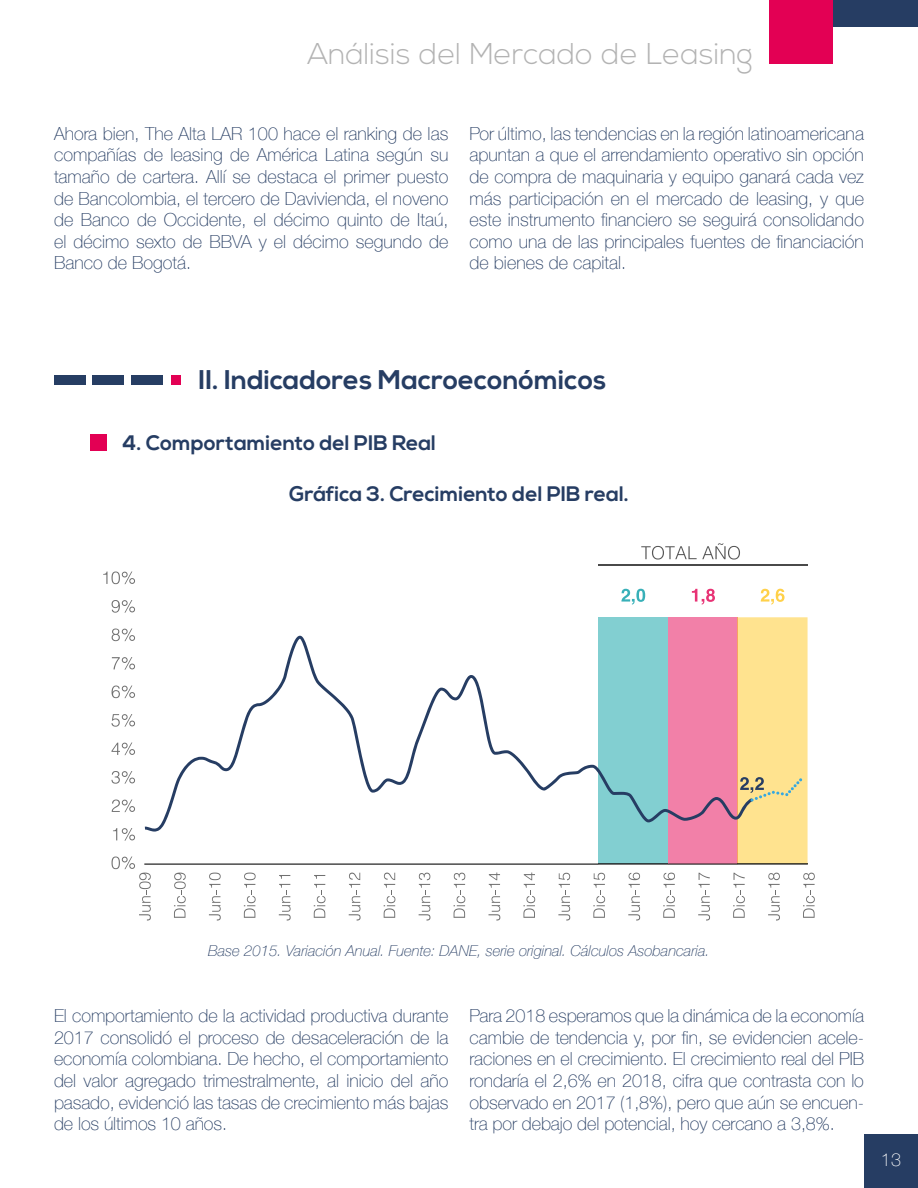
<style>
.page{position:relative;width:918px;height:1188px;background:#fff}
.page>*{position:absolute;margin:0;border:0;box-sizing:border-box;transform-origin:0 0}
.t1{font:300 30px "Nexa";color:#b3b3b3}
.t2{font:700 27px "Nexa";color:#263d63}
.t3{font:700 21px "Nexa";color:#263d63}
.t4{font:100 18px/21.6px "Helvetica Neue";letter-spacing:-.005em;color:#263d63;text-align:justify}
.t5{font:100 18px "Helvetica Neue";color:#fff}
.t6{font:italic 100 15px "Helvetica Neue";color:#263d63}
</style>
<div class="page">
<div style="left:864px;top:1134px;width:54px;height:54px;background:#263d63"></div>
<div style="left:769px;top:0;width:64px;height:64px;background:#e30054"></div>
<div style="left:833px;top:0;width:85px;height:27px;background:#263d63"></div>
<div style="left:54px;top:375px;width:31px;height:10px;background:#263d63"></div>
<div style="left:93px;top:375px;width:31px;height:10px;background:#263d63"></div>
<div style="left:132px;top:375px;width:31px;height:10px;background:#263d63"></div>
<div style="left:171px;top:375px;width:10px;height:10px;background:#e30054"></div>
<div style="left:90px;top:435px;width:17px;height:16px;background:#e30054"></div>
<svg style="left:641px;top:543px;width:99px;height:17px"></svg>
<hr style="left:598px;top:564px;width:210px;height:1px;background:#4a4a4a">
<svg style="left:103px;top:572px;width:712px;height:349px"></svg>
<h1 class="t1" style="left:307px;top:36px;width:447px">Análisis del Mercado de Leasing</h1>
<p class="t4" style="left:54px;top:122px;width:396px">Ahora bien, The Alta LAR 100 hace el ranking de las compañías de leasing de América Latina según su tamaño de cartera. Allí se destaca el primer puesto de Bancolombia, el tercero de Davivienda, el noveno de Banco de Occidente, el décimo quinto de Itaú, el décimo sexto de BBVA y el décimo segundo de Banco de Bogotá.</p>
<p class="t4" style="left:470px;top:122px;width:396px">Por último, las tendencias en la región latinoamericana apuntan a que el arrendamiento operativo sin opción de compra de maquinaria y equipo ganará cada vez más participación en el mercado de leasing, y que este instrumento financiero se seguirá consolidando como una de las principales fuentes de financiación de bienes de capital.</p>
<h2 class="t2" style="left:198px;top:364px;width:410px">II. Indicadores Macroeconómicos</h2>
<p class="t3" style="left:122px;top:431px;width:315px">4. Comportamiento del PIB Real</p>
<p class="t3" style="left:289px;top:482px;width:341px">Gráfica 3. Crecimiento del PIB real.</p>
<p class="t6" style="left:208px;top:939px;width:503px">Base 2015. Variación Anual. Fuente: DANE, serie original. Cálculos Asobancaria.</p>
<p class="t4" style="left:54px;top:1004px;width:396px">El comportamiento de la actividad productiva durante 2017 consolidó el proceso de desaceleración de la economía colombiana. De hecho, el comportamiento del valor agregado trimestralmente, al inicio del año pasado, evidenció las tasas de crecimiento más bajas de los últimos 10 años.</p>
<p class="t4" style="left:470px;top:1004px;width:396px">Para 2018 esperamos que la dinámica de la economía cambie de tendencia y, por fin, se evidencien acele&shy;raciones en el crecimiento. El crecimiento real del PIB rondaría el 2,6% en 2018, cifra que contrasta con lo observado en 2017 (1,8%), pero que aún se encuen&shy;tra por debajo del potencial, hoy cercano a 3,8%.</p>
<p class="t5" style="left:881px;top:1146px;width:22px">13</p>
</div>
